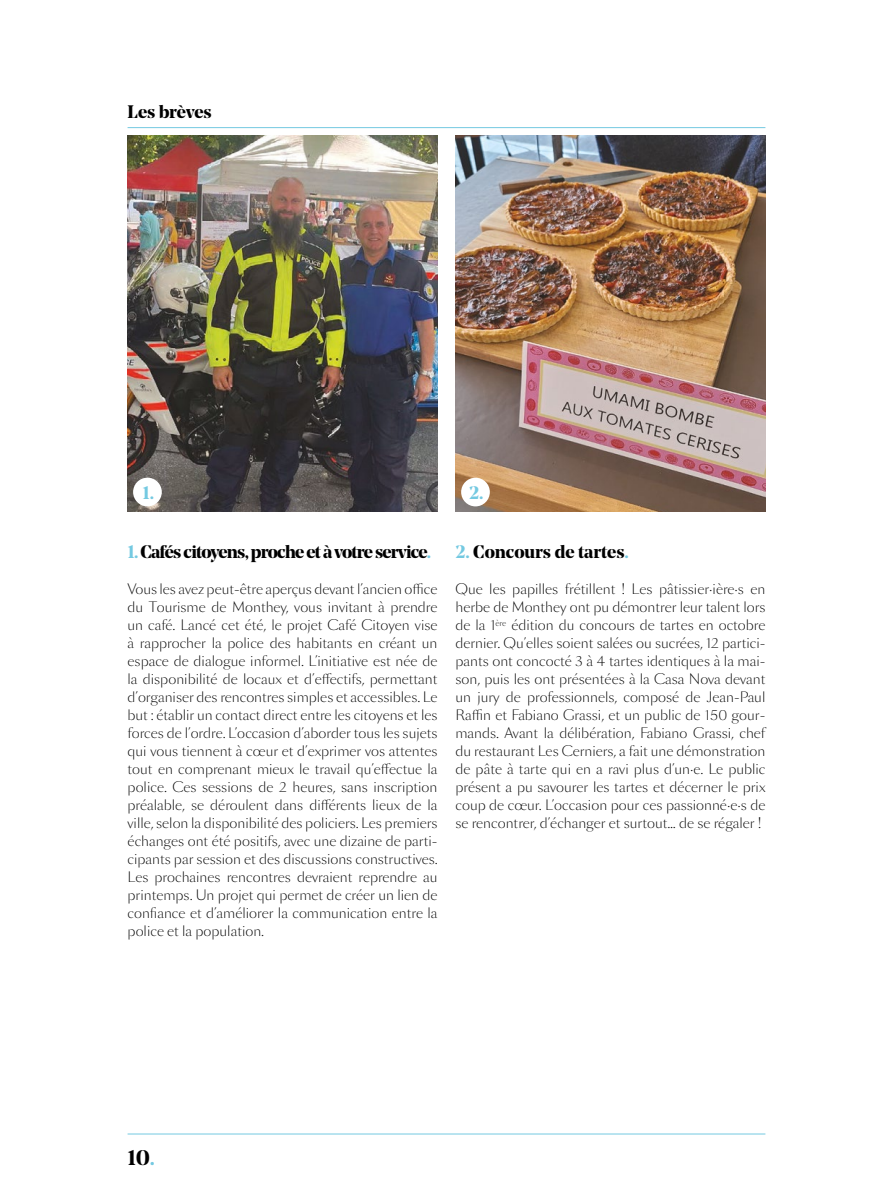
<style>
.page{position:relative;width:893px;height:1191px;background:#fff}
.page>*{position:absolute;margin:0;border:0;box-sizing:border-box;transform-origin:0 0}
.t1{font:700 21px "Noe Display";color:#000}
.t2{font:700 18px "Noe Display";letter-spacing:-.04em;color:#000}
.t3{font:700 18px "Noe Display";color:#000}
.t4{font:700 18px "Noe Display";letter-spacing:-.005em;color:#000}
.t5{font:700 18px "Noe Display";color:#74c9e1}
.t6{font:300 13.5px/18px "Sang Bleu Sans";color:#000;text-align:justify}
.s1{color:#74c9e1}
</style>
<div class="page">
<hr style="left:128px;top:1133px;width:637px;height:1px;background:#74c9e1">
<hr style="left:128px;top:127px;width:637px;height:1px;background:#74c9e1">
<img style="left:128px;top:135px;width:309px;height:377px">
<img style="left:455px;top:135px;width:310px;height:377px">
<div style="left:133px;top:477px;width:29px;height:29px;background:#fff;border-radius:50%"></div>
<div style="left:461px;top:478px;width:29px;height:28px;background:#fff;border-radius:50%"></div>
<h2 class="t4" style="left:128px;top:100px;width:86px">Les brèves</h2>
<h2 class="t5" style="left:142px;top:481px;width:13px">1.</h2>
<h2 class="t5" style="left:469px;top:481px;width:16px">2.</h2>
<h2 class="t2" style="left:128px;top:540px;width:305px"><span class="s1">1.</span> Cafés citoyens, proche et à votre service<span class="s1">.</span></h2>
<p class="t6" style="left:128px;top:580px;width:311px">Vous les avez peut-être aperçus devant l’ancien office du Tourisme de Monthey, vous invitant à prendre un café. Lancé cet été, le projet Café Citoyen vise à rapprocher la police des habitants en créant un espace de dialogue informel. L’initiative est née de la disponibilité de locaux et d’effectifs, permettant d’organiser des rencontres simples et accessibles. Le but : établir un contact direct entre les citoyens et les forces de l’ordre. L’occasion d’aborder tous les sujets qui vous tiennent à cœur et d’exprimer vos attentes tout en comprenant mieux le travail qu’effectue la police. Ces sessions de 2 heures, sans inscription préalable, se déroulent dans différents lieux de la ville, selon la disponibilité des policiers. Les premiers échanges ont été positifs, avec une dizaine de parti&shy;cipants par session et des discussions constructives.<br>Les prochaines rencontres devraient reprendre au printemps. Un projet qui permet de créer un lien de confiance et d’améliorer la communication entre la police et la population.</p>
<h2 class="t3" style="left:455px;top:540px;width:175px"><span class="s1">2.</span> Concours de tartes<span class="s1">.</span></h2>
<p class="t6" style="left:455px;top:580px;width:311px">Que les papilles frétillent ! Les pâtissier·ière·s en herbe de Monthey ont pu démontrer leur talent lors de la 1<sup>ère</sup> édition du concours de tartes en octobre dernier. Qu’elles soient salées ou sucrées, 12 partici&shy;pants ont concocté 3 à 4 tartes identiques à la mai&shy;son, puis les ont présentées à la Casa Nova devant un jury de professionnels, composé de Jean-Paul Raffin et Fabiano Grassi, et un public de 150 gour&shy;mands. Avant la délibération, Fabiano Grassi, chef du restaurant Les Cerniers, a fait une démonstration de pâte à tarte qui en a ravi plus d’un·e. Le public présent a pu savourer les tartes et décerner le prix coup de cœur. L’occasion pour ces passionné·e·s de se rencontrer, d’échanger et surtout… de se régaler !</p>
<h1 class="t1" style="left:128px;top:1143px;width:29px">10<span class="s1">.</span></h1>
</div>
